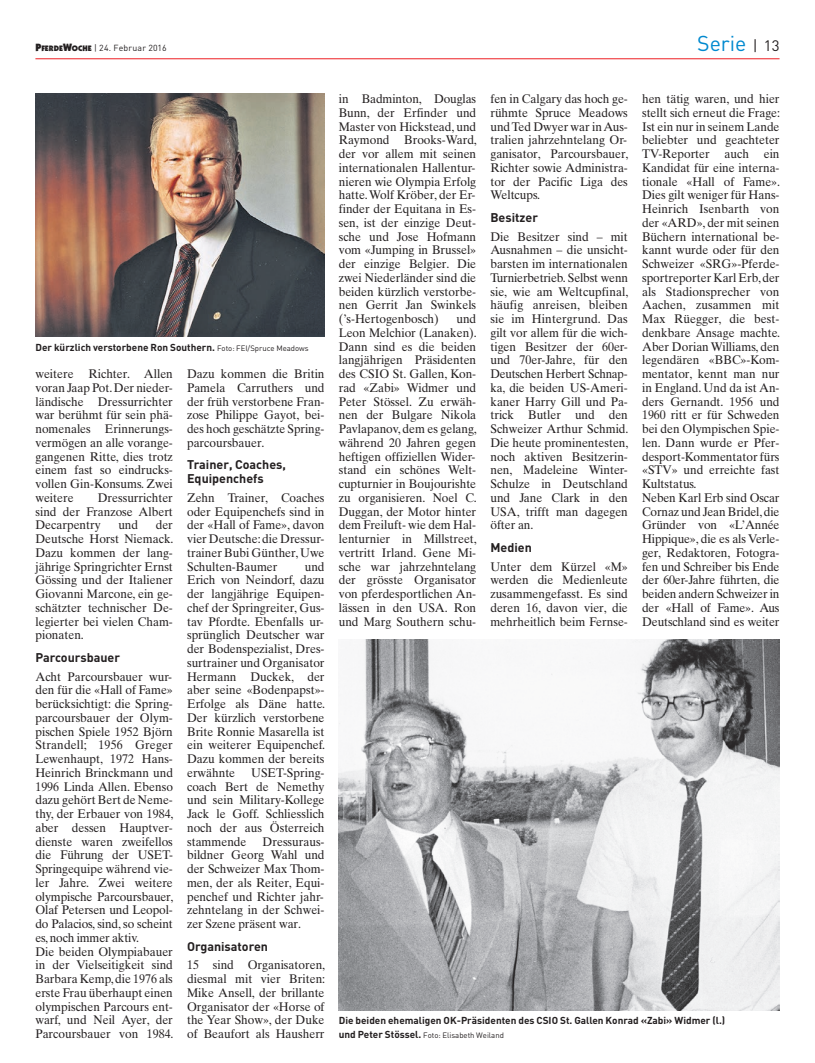
<style>
.page{position:relative;width:815px;height:1063px;background:#fff}
.page>*{position:absolute;margin:0;border:0;box-sizing:border-box;transform-origin:0 0}
.t1{font:21.25px "DIN";color:#0089cf}
.t2{font:12.5px/13.8px "Times Ten";color:#231f20;text-align:justify;scale:.95 1}
.t3{font:700 12.5px/13.8px "DIN";color:#231f20}
.t4{font:700 10px "DIN";color:#231f20}
.t5{font:8.75px "DIN";letter-spacing:.025em;color:#231f20}
.t6{font:7.75px "DIN";color:#231f20}
.s1{font-family:"Itc Kabel";font-weight:900;font-size:10.62px}
.s2{font-family:"Itc Kabel";font-weight:900;font-size:8px}
.s3{font-size:15px;color:#231f20}
.s4{font-weight:400;font-size:7.75px}
.s5{font-family:"DIN";font-weight:700}
.s6{font-weight:700;font-size:10px}
</style>
<div class="page">
<hr style="left:35px;top:58px;width:745px;height:1px;background:#ee1d23">
<img style="left:339px;top:639px;width:441px;height:372px">
<img style="left:35px;top:93px;width:290px;height:244px">
<p class="t5" style="left:35px;top:43px;width:133px"><span class="s1">P</span><span class="s2">FERDE</span><span class="s1">W</span><span class="s2">OCHE</span> | 24. Februar 2016</p>
<p class="t1" style="left:697px;top:30px;width:84px">Serie <span class="s3">| 13</span></p>
<p class="t4" style="left:35px;top:340px;width:275px">Der kürzlich verstorbene Ron Southern. <span class="s4">Foto: FEI/Spruce Meadows</span></p>
<p class="t2" style="left:35px;top:367px;width:146px">weitere Richter. Allen voran Jaap Pot. Der nieder&shy;ländische Dressurrichter war berühmt für sein phä&shy;nomenales Erinnerungs&shy;vermögen an alle vorange&shy;gangenen Ritte, dies trotz einem fast so eindrucks&shy;vollen Gin-Konsums. Zwei weitere</p>
<p class="t2" style="left:35px;top:491px;width:146px;text-indent:62px">Dressurrichter sind der Franzose Albert Decarpentry</p>
<p class="t2" style="left:35px;top:518px;width:147px;text-indent:120px">der Deutsche Horst Niemack.<br>Dazu kommen der lang - jährige Springrichter Ernst Gössing und der Italiener Giovanni Marcone, ein ge&shy;schätzter technischer De&shy;legierter bei vielen Cham&shy;pionaten.</p>
<p class="t2" style="left:35px;top:648px;width:146px;line-height:18.8px"><span class="s5">Parcoursbauer<br></span>Acht Parcoursbauer wur-</p>
<p class="t2" style="left:35px;top:683px;width:147px;text-align:left">den für die «Hall of Fame» berücksichtigt: die Spring&shy;parcoursbauer der Olym&shy;pischen Spiele 1952 Björn<br>Strandell; 1956 Greger<br>Lewenhaupt, 1972 Hans-<br>Heinrich Brinckmann und<br>1996 Linda Allen. Ebenso dazu gehört Bert de Neme&shy;thy, der Erbauer von 1984, aber dessen Hauptver - diens te waren zweifellos die Führung der USET-<br>Spring equipe während vie&shy;ler Jahre. Zwei weitere olympische Parcoursbau er,<br>Olaf Petersen und Leopol - do Palacios, sind, so scheint es, noch immer aktiv.<br>Die beiden Olympiabauer in der Vielseitigkeit sind<br>Barbara Kemp, die 1976 als erste Frau überhaupt einen olympischen Parcours ent&shy;warf, und Neil Ayer, der<br>Parcoursbauer von 1984.</p>
<p class="t2" style="left:118px;top:518px;width:22px">und</p>
<p class="t2" style="left:187px;top:367px;width:146px">Dazu kommen die Britin Pamela Carruthers und der früh verstorbene Fran&shy;zose Philippe Gayot, bei&shy;des hoch geschätzte Spring&shy;parcoursbauer.</p>
<p class="t3" style="left:187px;top:457px;width:100px">Trainer, Coaches,<br>Equipenchefs</p>
<p class="t2" style="left:187px;top:491px;width:146px">Zehn Trainer, Coaches oder Equipenchefs sind in der «Hall of Fame», davon vier Deutsche: die Dressur&shy;trainer Bubi Günther, Uwe Schulten-Baumer</p>
<p class="t2" style="left:187px;top:559px;width:147px;text-indent:118px">und Erich von Neindorf, dazu der langjährige Equipen&shy;chef der Springreiter, Gus - tav Pfordte. Ebenfalls ur&shy;sprünglich Deutscher war der Bodenspezialist, Dres&shy;surtrainer und Organisator Hermann Duckek, der aber seine «Bodenpapst»- Erfolge als Däne hatte.<br>Der kürzlich verstorbene Brite Ronnie Masarella ist ein weiterer Equipenchef.<br>Dazu kommen der bereits erwähnte</p>
<p class="t2" style="left:187px;top:766px;width:146px;text-indent:64px">USET-Spring&shy;coach Bert de Nemethy und sein Military-Kollege Jack le Goff. Schliesslich noch der aus Österreich stammende</p>
<p class="t2" style="left:187px;top:834px;width:146px;text-indent:75px">Dressuraus&shy;bildner Georg Wahl und der Schweizer Max Thom&shy;men, der als Reiter, Equi&shy;penchef und Richter jahr&shy;zehntelang in der Schwei&shy;zer Szene präsent war.</p>
<p class="t2" style="left:187px;top:937px;width:147px;line-height:18.8px"><span class="s5">Organisatoren<br></span>15 sind Organisatoren,</p>
<p class="t2" style="left:187px;top:972px;width:147px">diesmal mit vier Briten:<br>Mike Ansell, der brillante Organisator der «Horse of the Year Show», der Duke of Beaufort als Hausherr</p>
<p class="t2" style="left:339px;top:92px;width:147px">in Badminton, Douglas Bunn, der Erfinder und Master von Hickstead, und Raymond Brooks-Ward, der vor allem mit seinen internationalen Hallentur&shy;nieren wie Olympia Erfolg hatte. Wolf Kröber, der Er&shy;finder der Equitana in Es&shy;sen, ist der einzige Deut&shy;sche und Jose Hofmann vom «Jumping in Brussel» der einzige Belgier. Die zwei Niederländer sind die beiden kürzlich verstorbe&shy;nen Gerrit Jan Swinkels (’s-Hertogenbosch)</p>
<p class="t2" style="left:339px;top:312px;width:147px;text-indent:118px">und Leon Melchior (Lanaken).<br>Dann sind es die beiden langjährigen Präsidenten des CSIO St. Gallen, Kon&shy;rad «Zabi» Widmer und Peter Stössel. Zu erwäh&shy;nen der Bulgare Nikola Pavlapanov, dem es gelang, während 20 Jahren gegen heftigen offiziellen Wider&shy;stand ein schönes Welt&shy;cupturnier in Boujourishte zu organisieren. Noel C.<br>Duggan, der Motor hinter dem Freiluft- wie dem Hal&shy;lenturnier in Millstreet, vertritt Irland. Gene Mi&shy;sche war jahrzehntelang der grösste Organisator von pferdesportlichen An&shy;lässen in den USA. Ron und Marg Southern schu -</p>
<p class="t2" style="left:490px;top:92px;width:147px">fen in Calgary das hoch ge - rühmte Spruce Meadows und Ted Dwyer war in Aus&shy;tralien jahrzehntelang Or&shy;ganisator, Parcoursbauer, Richter sowie Administra&shy;tor der Pacific Liga des Weltcups.</p>
<p class="t2" style="left:490px;top:208px;width:146px;line-height:18.8px"><span class="s5">Besitzer<br></span>Die Besitzer sind – mit</p>
<p class="t2" style="left:490px;top:243px;width:147px">Ausnahmen – die unsicht&shy;barsten im internationalen Turnierbetrieb. Selbst wenn sie, wie am Weltcupfinal, häufig anreisen, bleiben sie im Hintergrund. Das gilt vor allem für die wich&shy;tigen Besitzer der 60er&shy;und 70er-Jahre, für den Deutschen Herbert Schnap - ka, die beiden US-Ameri&shy;kaner Harry Gill und Pa&shy;trick Butler und den Schweizer Arthur Schmid.<br>Die heute prominentesten, noch aktiven Besitzerin&shy;nen, Madeleine Winter-Schulze in Deutschland und Jane Clark in den USA, trifft man dagegen öfter an.</p>
<p class="t2" style="left:490px;top:538px;width:146px;line-height:18.8px"><span class="s5">Medien<br></span>Unter dem Kürzel «M»</p>
<p class="t2" style="left:490px;top:573px;width:146px">werden die Medienleute zusammengefasst. Es sind deren 16, davon vier, die mehrheitlich beim Fernse-</p>
<p class="t2" style="left:642px;top:92px;width:147px;text-align:left">hen tätig waren, und hier stellt sich erneut die Frage:<br>Ist ein nur in seinem Lande beliebter und geachteter<br>TV-Reporter auch ein<br>Kandidat für eine interna&shy;tionale «Hall of Fame».<br>Dies gilt weniger für Hans-<br>Heinrich Isenbarth von der «ARD», der mit seinen<br>Büchern international be&shy;kannt wurde oder für den<br>Schweizer «SRG»-Pferde&shy;sportreporter Karl Erb, der als Stadionsprecher von<br>Aachen, zusammen mit<br>Max Rüegger, die best&shy;denkbare Ansage machte.<br>Aber Dorian Williams, den legendären «BBC»-Kom&shy;mentator, kennt man nur in England. Und da ist An&shy;ders Gernandt. 1956 und<br>1960 ritt er für Schweden bei den Olympischen Spie&shy;len. Dann wurde er Pfer - desport-Kommentator fürs «STV» und erreichte fast<br>Kultstatus.<br>Neben Karl Erb sind Oscar<br>Cornaz und Jean Bridel, die<br>Gründer von «L’Année<br>Hippique», die es als Verle&shy;ger, Redaktoren, Fotogra&shy;fen und Schreiber bis Ende der 60er-Jahre führten, die beiden andern Schweizer in der «Hall of Fame». Aus<br>Deutschland sind es weiter</p>
<p class="t4" style="left:339px;top:1014px;width:388px">Die beiden ehemaligen OK-Präsidenten des CSIO St. Gallen Konrad «Zabi» Widmer (l.)</p>
<p class="t6" style="left:339px;top:1030px;width:167px"><span class="s6">und Peter Stössel.</span> Foto: Elisabeth Weiland</p>
</div>
